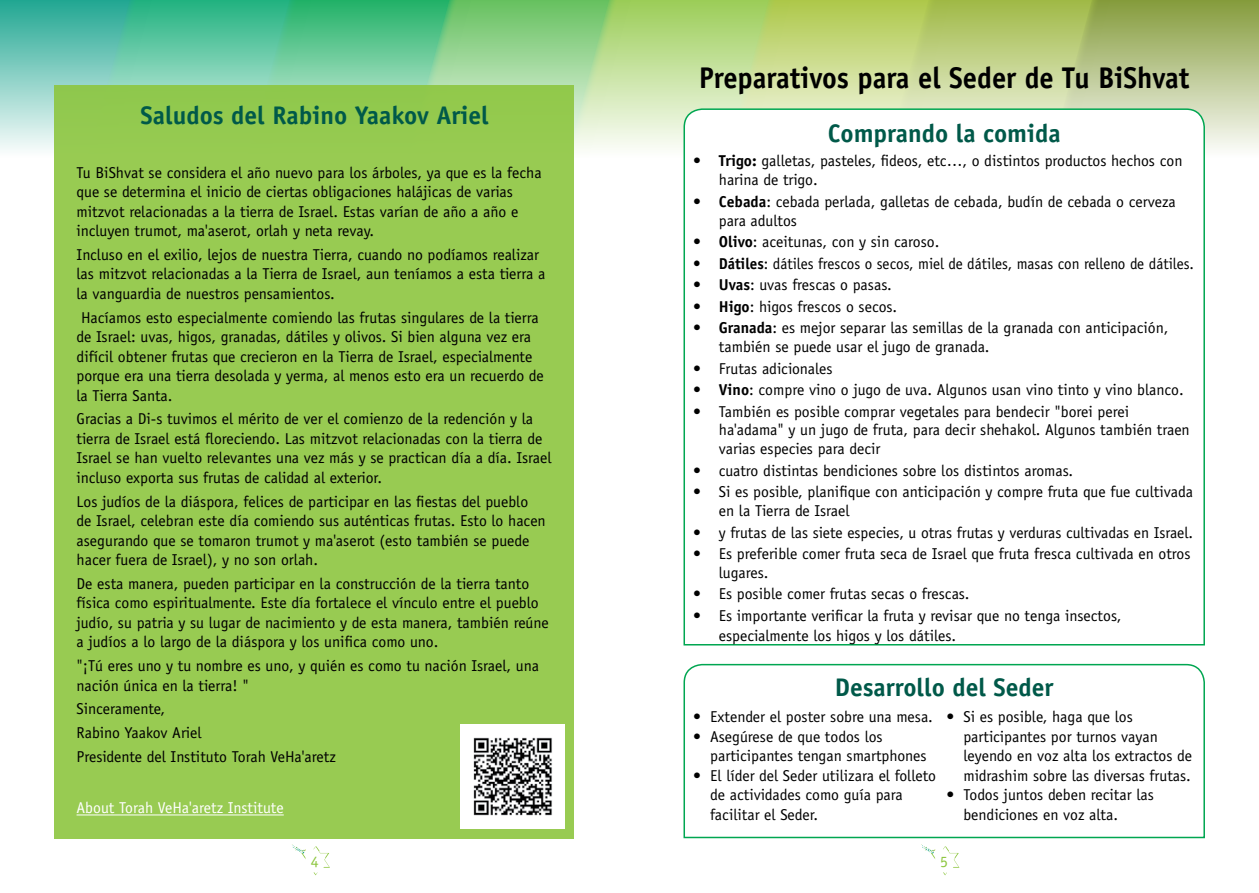
<style>
.page{position:relative;width:1259px;height:893px;background:#fff}
.page>*{position:absolute;margin:0;border:0;box-sizing:border-box;transform-origin:0 0}
.t1{font:700 30px "Officina Sans";color:#000;scale:.95 1}
.t2{font:700 25.5px "Officina Sans";color:#005949}
.t3{font:15.75px/19.5px "Officina Sans";color:#000}
.t4{font:15.75px "Officina Sans";color:#000;scale:.96 1}
.t5{font:15.75px "Officina Sans";color:#fff}
.t6{font:15.75px "Officina Sans";color:#8dc63f}
.s1{font-weight:700}
</style>
<div class="page">
<svg style="left:0;top:0;width:1259px;height:150px;background:#9fcf94"></svg>
<svg style="left:943px;top:846px;width:16px;height:29px"></svg>
<svg style="left:921px;top:844px;width:14px;height:15px"></svg>
<svg style="left:313px;top:846px;width:17px;height:29px"></svg>
<svg style="left:292px;top:844px;width:14px;height:15px"></svg>
<div style="left:54px;top:85px;width:520px;height:753px;background:#98cb52"></div>
<svg style="left:683px;top:108px;width:522px;height:538px"></svg>
<svg style="left:683px;top:663px;width:522px;height:176px"></svg>
<hr style="left:77px;top:814px;width:207px;height:1px;background:#fff">
<div style="left:460px;top:724px;width:105px;height:105px;background:#fff"></div>
<img style="left:473px;top:737px;width:79px;height:79px">
<h2 class="t2" style="left:141px;top:100px;width:350px">Saludos del Rabino Yaakov Ariel</h2>
<p class="t3" style="left:77px;top:163px;width:466px">Tu BiShvat se considera el año nuevo para los árboles, ya que es la fecha que se determina el inicio de ciertas obligaciones halájicas de varias mitzvot relacionadas a la tierra de Israel. Estas varían de año a año e incluyen trumot, ma'aserot, orlah y neta revay.</p>
<p class="t3" style="left:77px;top:245px;width:470px">Incluso en el exilio, lejos de nuestra Tierra, cuando no podíamos realizar las mitzvot relacionadas a la Tierra de Israel, aun teníamos a esta tierra a la vanguardia de nuestros pensamientos.</p>
<p class="t3" style="left:77px;top:308px;width:469px">Hacíamos esto especialmente comiendo las frutas singulares de la tierra de Israel: uvas, higos, granadas, dátiles y olivos. Si bien alguna vez era difícil obtener frutas que crecieron en la Tierra de Israel, especialmente porque era una tierra desolada y yerma, al menos esto era un recuerdo de la Tierra Santa.</p>
<p class="t3" style="left:77px;top:409px;width:476px">Gracias a Di-s tuvimos el mérito de ver el comienzo de la redención y la tierra de Israel está floreciendo. Las mitzvot relacionadas con la tierra de Israel se han vuelto relevantes una vez más y se practican día a día. Israel incluso exporta sus frutas de calidad al exterior.</p>
<p class="t3" style="left:77px;top:492px;width:471px">Los judíos de la diáspora, felices de participar en las fiestas del pueblo de Israel, celebran este día comiendo sus auténticas frutas. Esto lo hacen asegurando que se tomaron trumot y ma'aserot (esto también se puede hacer fuera de Israel), y no son orlah.</p>
<p class="t3" style="left:77px;top:574px;width:474px">De esta manera, pueden participar en la construcción de la tierra tanto física como espiritualmente. Este día fortalece el vínculo entre el pueblo judío, su patria y su lugar de nacimiento y de esta manera, también reúne a judíos a lo largo de la diáspora y los unifica como uno.</p>
<p class="t3" style="left:77px;top:656px;width:464px">"¡Tú eres uno y tu nombre es uno, y quién es como tu nación Israel, una nación única en la tierra! "</p>
<p class="t3" style="left:77px;top:697px;width:261px;line-height:23.7px">Sinceramente,<br>Rabino Yaakov Ariel<br>Presidente del Instituto Torah VeHa'aretz</p>
<p class="t5" style="left:77px;top:799px;width:209px">About Torah VeHa'aretz Institute</p>
<h1 class="t1" style="left:699px;top:59px;width:518px">Preparativos para el Seder de Tu BiShvat</h1>
<h2 class="t2" style="left:828px;top:117px;width:234px">Comprando la comida</h2>
<p class="t3" style="left:719px;top:150px;width:465px;text-indent:-26px">• <span class="s1">Trigo:</span> galletas, pasteles, fideos, etc…, o distintos productos hechos con harina de trigo.</p>
<p class="t3" style="left:719px;top:192px;width:458px;line-height:18.9px;text-indent:-26px">• <span class="s1">Cebada</span>: cebada perlada, galletas de cebada, budín de cebada o cerveza para adultos</p>
<p class="t3" style="left:693px;top:232px;width:245px">• <span class="s1">Olivo</span>: aceitunas, con y sin caroso.</p>
<p class="t4" style="left:693px;top:254px;width:520px">• <span class="s1">Dátiles</span>: dátiles frescos o secos, miel de dátiles, masas con relleno de dátiles.</p>
<p class="t3" style="left:693px;top:275px;width:198px">• <span class="s1">Uvas</span>: uvas frescas o pasas.</p>
<p class="t3" style="left:693px;top:297px;width:203px">• <span class="s1">Higo</span>: higos frescos o secos.</p>
<p class="t3" style="left:719px;top:318px;width:451px;line-height:18.9px;text-indent:-26px">• <span class="s1">Granada</span>: es mejor separar las semillas de la granada con anticipación, también se puede usar el jugo de granada.</p>
<p class="t3" style="left:693px;top:359px;width:141px">• Frutas adicionales</p>
<p class="t3" style="left:693px;top:380px;width:489px">• <span class="s1">Vino</span>: compre vino o jugo de uva. Algunos usan vino tinto y vino blanco.</p>
<p class="t3" style="left:719px;top:402px;width:472px;line-height:18.9px;text-indent:-26px">• También es posible comprar vegetales para bendecir "borei perei ha'adama" y un jugo de fruta, para decir shehakol. Algunos también traen varias especies para decir</p>
<p class="t3" style="left:693px;top:461px;width:379px">• cuatro distintas bendiciones sobre los distintos aromas.</p>
<p class="t3" style="left:719px;top:482px;width:475px;line-height:18.9px;text-indent:-26px">• Si es posible, planifique con anticipación y compre fruta que fue cultivada en la Tierra de Israel</p>
<p class="t3" style="left:693px;top:522px;width:499px">• y frutas de las siete especies, u otras frutas y verduras cultivadas en Israel.</p>
<p class="t3" style="left:719px;top:544px;width:473px;line-height:18.9px;text-indent:-26px">• Es preferible comer fruta seca de Israel que fruta fresca cultivada en otros lugares.</p>
<p class="t3" style="left:693px;top:584px;width:275px">• Es posible comer frutas secas o frescas.</p>
<p class="t3" style="left:719px;top:606px;width:404px;text-indent:-26px">• Es importante verificar la fruta y revisar que no tenga insectos, especialmente los higos y los dátiles.</p>
<h2 class="t2" style="left:835px;top:672px;width:220px">Desarrollo del Seder</h2>
<p class="t3" style="left:693px;top:707px;width:239px">• Extender el poster sobre una mesa.</p>
<p class="t3" style="left:710px;top:727px;width:218px;text-indent:-17px">• Asegúrese de que todos los participantes tengan smartphones</p>
<p class="t3" style="left:710px;top:766px;width:227px;text-indent:-17px">• El líder del Seder utilizara el folleto de actividades como guía para facilitar el Seder.</p>
<p class="t3" style="left:963px;top:707px;width:230px;text-indent:-17px">• Si es posible, haga que los participantes por turnos vayan leyendo en voz alta los extractos de midrashim sobre las diversas frutas.</p>
<p class="t3" style="left:963px;top:785px;width:192px;text-indent:-17px">• Todos juntos deben recitar las bendiciones en voz alta.</p>
<p class="t6" style="left:311px;top:852px;width:9px">4</p>
<p class="t6" style="left:940px;top:852px;width:9px">5</p>
</div>
